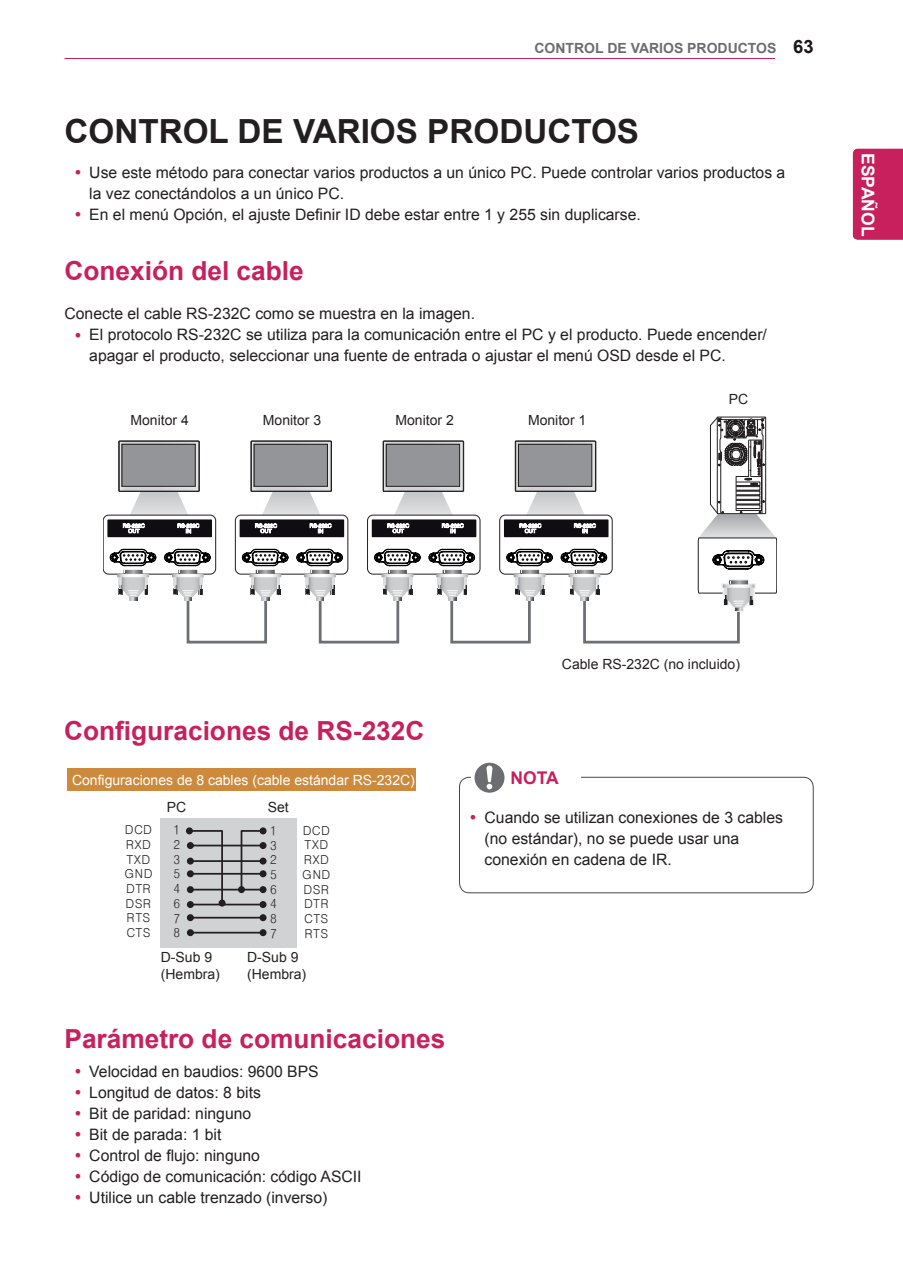
<style>
.page{position:relative;width:903px;height:1275px;background:#fff}
.page>*{position:absolute;margin:0;border:0;box-sizing:border-box;transform-origin:0 0}
.Chapter{font:700 33.25px "Arial";color:#231f20}
.Title-1{font:700 26.25px "Arial";color:#c8205d}
.t1{font:700 21px "Arial";color:#fff}
.t2{font:700 18.38px "Arial";color:#1a161a}
.t3{font:700 17.5px "Arial";color:#fff}
.Title-note{font:700 17.5px "Arial";color:#c8205d}
.Body-Bullet{font:15.75px/21px "Arial";color:#231f20}
.Body{font:15.75px "Arial";color:#231f20}
.Nomal_Text_8pt{font:14px "Arial";color:#231f20}
.Nomal_Text_8pt-2{font:14px "Arial";color:#fff}
.t4{font:700 14px "Arial";color:#6c6d70}
.Nomal_Text_8pt_OSD{font:12.25px "H2 gtr M";color:#231f20}
.Nomal_Text_8pt_OSD-2{font:12.25px "H2 gtr M";color:#231f20;scale:.95 1}
</style>
<div class="page">
<hr style="left:64px;top:58px;width:711px;height:1px;background:#c8205d">
<div style="left:853px;top:149px;width:50px;height:91px;background:#c8205d"></div>
<div style="left:459px;top:777px;width:355px;height:116px;border:1px solid #4c4649;border-radius:10px"></div>
<div style="left:501px;top:767px;width:80px;height:23px;background:#fff"></div>
<div style="left:471px;top:763px;width:38px;height:30px;background:#fff"></div>
<svg style="left:474px;top:763px;width:30px;height:30px"></svg>
<div style="left:67px;top:768px;width:349px;height:23px;background:#ce8a3c"></div>
<div style="left:160px;top:818px;width:137px;height:130px;background:#d1d2d4"></div>
<svg style="left:188px;top:830px;width:36px;height:74px"></svg>
<div style="left:186px;top:827px;width:7px;height:7px;background:#231f20;border-radius:50%"></div>
<div style="left:219px;top:900px;width:7px;height:7px;background:#231f20;border-radius:50%"></div>
<svg style="left:240px;top:829px;width:25px;height:62px"></svg>
<div style="left:260px;top:827px;width:7px;height:7px;background:#231f20;border-radius:50%"></div>
<div style="left:238px;top:886px;width:7px;height:7px;background:#231f20;border-radius:50%"></div>
<hr style="left:190px;top:845px;width:73px;height:1px;background:#231f20">
<div style="left:187px;top:842px;width:7px;height:7px;background:#231f20;border-radius:50%"></div>
<div style="left:260px;top:842px;width:7px;height:7px;background:#231f20;border-radius:50%"></div>
<hr style="left:190px;top:873px;width:73px;height:2px;background:#231f20">
<div style="left:187px;top:870px;width:7px;height:7px;background:#231f20;border-radius:50%"></div>
<div style="left:260px;top:870px;width:7px;height:7px;background:#231f20;border-radius:50%"></div>
<hr style="left:190px;top:860px;width:73px;height:2px;background:#231f20">
<div style="left:187px;top:858px;width:7px;height:7px;background:#231f20;border-radius:50%"></div>
<div style="left:260px;top:858px;width:7px;height:7px;background:#231f20;border-radius:50%"></div>
<hr style="left:190px;top:889px;width:73px;height:1px;background:#231f20">
<div style="left:187px;top:886px;width:7px;height:7px;background:#231f20;border-radius:50%"></div>
<div style="left:260px;top:886px;width:7px;height:7px;background:#231f20;border-radius:50%"></div>
<hr style="left:190px;top:904px;width:73px;height:1px;background:#231f20">
<div style="left:187px;top:901px;width:7px;height:7px;background:#231f20;border-radius:50%"></div>
<div style="left:260px;top:901px;width:7px;height:7px;background:#231f20;border-radius:50%"></div>
<hr style="left:190px;top:917px;width:73px;height:1px;background:#231f20">
<div style="left:187px;top:914px;width:7px;height:7px;background:#231f20;border-radius:50%"></div>
<div style="left:260px;top:914px;width:7px;height:7px;background:#231f20;border-radius:50%"></div>
<hr style="left:190px;top:932px;width:73px;height:1px;background:#231f20">
<div style="left:187px;top:929px;width:7px;height:7px;background:#231f20;border-radius:50%"></div>
<div style="left:260px;top:929px;width:7px;height:7px;background:#231f20;border-radius:50%"></div>
<div style="left:107px;top:519px;width:105px;height:18px;background:#0f0c12"></div>
<svg style="left:110px;top:417px;width:667px;height:226px"></svg>
<p class="t4" style="left:534px;top:39px;width:243px">CONTROL DE VARIOS PRODUCTOS</p>
<p class="t2" style="left:793px;top:34px;width:22px">63</p>
<p class="Chapter" style="left:64px;top:109px;width:576px">CONTROL DE VARIOS PRODUCTOS</p>
<p class="Body-Bullet" style="left:89px;top:162px;width:697px">Use este método para conectar varios productos a un único PC. Puede controlar varios productos a la vez conectándolos a un único PC.</p>
<p class="Body-Bullet" style="left:89px;top:204px;width:553px">En el menú Opción, el ajuste Definir ID debe estar entre 1 y 255 sin duplicarse.</p>
<p class="Title-1" style="left:64px;top:254px;width:241px">Conexión del cable</p>
<p class="Body" style="left:64px;top:303px;width:412px">Conecte el cable RS-232C como se muestra en la imagen.</p>
<p class="Body-Bullet" style="left:89px;top:324px;width:679px">El protocolo RS-232C se utiliza para la comunicación entre el PC y el producto. Puede encender/ apagar el producto, seleccionar una fuente de entrada o ajustar el menú OSD desde el PC.</p>
<p class="Nomal_Text_8pt" style="left:130px;top:411px;width:60px">Monitor 4</p>
<p class="Nomal_Text_8pt" style="left:263px;top:411px;width:60px">Monitor 3</p>
<p class="Nomal_Text_8pt" style="left:395px;top:411px;width:60px">Monitor 2</p>
<p class="Nomal_Text_8pt" style="left:528px;top:411px;width:60px">Monitor 1</p>
<p class="Nomal_Text_8pt" style="left:729px;top:390px;width:21px">PC</p>
<p class="t3" style="left:879px;top:153px;width:85px;rotate:90deg">ESPAÑOL</p>
<p class="t1" style="left:884px;top:172px;width:47px;rotate:90deg">ENG</p>
<p class="Title-1" style="left:64px;top:713px;width:362px">Configuraciones de RS-232C</p>
<p class="Nomal_Text_8pt" style="left:562px;top:655px;width:180px">Cable RS-232C (no incluido)</p>
<p class="Nomal_Text_8pt-2" style="left:72px;top:770px;width:344px">Configuraciones de 8 cables (cable estándar RS-232C)</p>
<p class="Title-note" style="left:511px;top:766px;width:50px">NOTA</p>
<p class="Nomal_Text_8pt" style="left:167px;top:798px;width:21px">PC</p>
<p class="Nomal_Text_8pt" style="left:268px;top:798px;width:22px">Set</p>
<p class="Body-Bullet" style="left:484px;top:807px;width:300px">Cuando se utilizan conexiones de 3 cables (no estándar), no se puede usar una conexión en cadena de IR.</p>
<p class="Nomal_Text_8pt_OSD" style="left:125px;top:824px;width:29px">DCD</p>
<p class="Nomal_Text_8pt_OSD" style="left:126px;top:838px;width:27px">RXD</p>
<p class="Nomal_Text_8pt_OSD" style="left:127px;top:853px;width:25px">TXD</p>
<p class="Nomal_Text_8pt_OSD" style="left:124px;top:868px;width:30px">GND</p>
<p class="Nomal_Text_8pt_OSD" style="left:126px;top:882px;width:27px">DTR</p>
<p class="Nomal_Text_8pt_OSD" style="left:126px;top:897px;width:28px">DSR</p>
<p class="Nomal_Text_8pt_OSD" style="left:127px;top:912px;width:25px">RTS</p>
<p class="Nomal_Text_8pt_OSD" style="left:126px;top:926px;width:26px">CTS</p>
<p class="Nomal_Text_8pt_OSD-2" style="left:174px;top:824px;width:9px">1</p>
<p class="Nomal_Text_8pt_OSD-2" style="left:174px;top:838px;width:9px">2</p>
<p class="Nomal_Text_8pt_OSD-2" style="left:174px;top:853px;width:9px">3</p>
<p class="Nomal_Text_8pt_OSD-2" style="left:174px;top:868px;width:9px">5</p>
<p class="Nomal_Text_8pt_OSD-2" style="left:174px;top:883px;width:9px">4</p>
<p class="Nomal_Text_8pt_OSD-2" style="left:174px;top:897px;width:9px">6</p>
<p class="Nomal_Text_8pt_OSD-2" style="left:174px;top:912px;width:9px">7</p>
<p class="Nomal_Text_8pt_OSD-2" style="left:174px;top:927px;width:9px">8</p>
<p class="Nomal_Text_8pt_OSD" style="left:303px;top:824px;width:29px">DCD</p>
<p class="Nomal_Text_8pt_OSD" style="left:304px;top:839px;width:25px">TXD</p>
<p class="Nomal_Text_8pt_OSD" style="left:304px;top:854px;width:27px">RXD</p>
<p class="Nomal_Text_8pt_OSD" style="left:302px;top:868px;width:30px">GND</p>
<p class="Nomal_Text_8pt_OSD" style="left:303px;top:883px;width:28px">DSR</p>
<p class="Nomal_Text_8pt_OSD" style="left:304px;top:898px;width:27px">DTR</p>
<p class="Nomal_Text_8pt_OSD" style="left:304px;top:912px;width:26px">CTS</p>
<p class="Nomal_Text_8pt_OSD" style="left:305px;top:927px;width:25px">RTS</p>
<p class="Nomal_Text_8pt_OSD-2" style="left:270px;top:824px;width:9px">1</p>
<p class="Nomal_Text_8pt_OSD-2" style="left:270px;top:839px;width:9px">3</p>
<p class="Nomal_Text_8pt_OSD-2" style="left:270px;top:854px;width:9px">2</p>
<p class="Nomal_Text_8pt_OSD-2" style="left:270px;top:868px;width:9px">5</p>
<p class="Nomal_Text_8pt_OSD-2" style="left:270px;top:883px;width:9px">6</p>
<p class="Nomal_Text_8pt_OSD-2" style="left:270px;top:898px;width:9px">4</p>
<p class="Nomal_Text_8pt_OSD-2" style="left:270px;top:912px;width:9px">8</p>
<p class="Nomal_Text_8pt_OSD-2" style="left:270px;top:927px;width:9px">7</p>
<p class="Nomal_Text_8pt" style="left:161px;top:947px;width:53px">D-Sub 9</p>
<p class="Nomal_Text_8pt" style="left:247px;top:947px;width:53px">D-Sub 9</p>
<p class="Nomal_Text_8pt" style="left:161px;top:965px;width:61px">(Hembra)</p>
<p class="Nomal_Text_8pt" style="left:247px;top:965px;width:61px">(Hembra)</p>
<p class="Title-1" style="left:64px;top:1021px;width:382px">Parámetro de comunicaciones</p>
<p class="Body-Bullet" style="left:89px;top:1061px;width:231px">Velocidad en baudios: 9600 BPS</p>
<p class="Body-Bullet" style="left:89px;top:1082px;width:173px">Longitud de datos: 8 bits</p>
<p class="Body-Bullet" style="left:89px;top:1103px;width:163px">Bit de paridad: ninguno</p>
<p class="Body-Bullet" style="left:89px;top:1124px;width:134px">Bit de parada: 1 bit</p>
<p class="Body-Bullet" style="left:89px;top:1145px;width:172px">Control de flujo: ninguno</p>
<p class="Body-Bullet" style="left:89px;top:1166px;width:274px">Código de comunicación: código ASCII</p>
<p class="Body-Bullet" style="left:89px;top:1187px;width:240px">Utilice un cable trenzado (inverso)</p>
</div>
